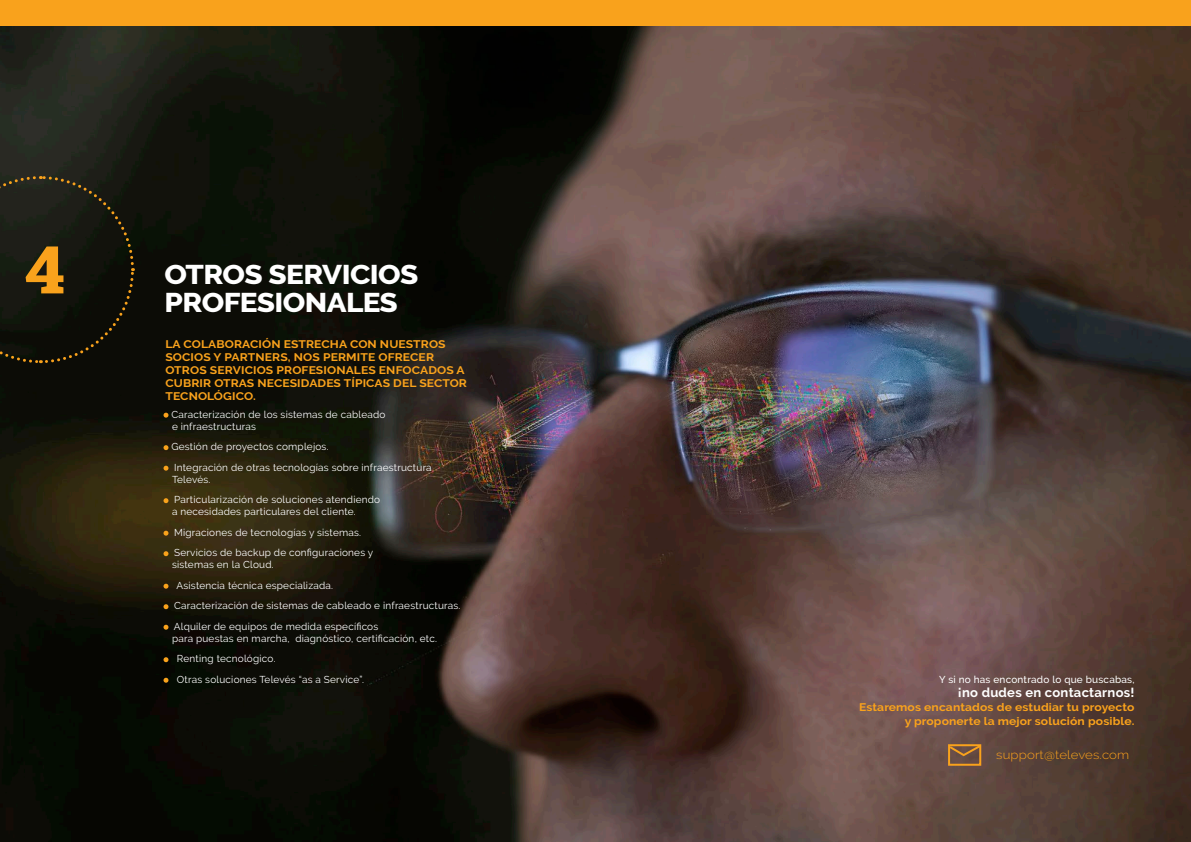
<style>
.page{position:relative;width:1191px;height:842px;background:#fff}
.page>*{position:absolute;margin:0;border:0;box-sizing:border-box;transform-origin:0 0}
.t1{font:800 66px "Roboto Slab";color:#f9a21c;scale:1.1 1}
.t2{font:800 27px "Raleway";letter-spacing:-.02em;color:#fff;scale:1.1 1}
.t3{font:700 13px "Raleway";letter-spacing:.02em;color:#fff}
.t4{font:300 12px "Raleway";letter-spacing:.01em;color:#f9a21c;scale:1.1 1}
.t5{font:700 11px/13px "Raleway";letter-spacing:.01em;color:#f9a21c;scale:1.1 1}
.t6{font:10px/12px "Raleway";letter-spacing:.02em;color:#fff}
.t7{font:500 10px "Raleway";letter-spacing:.02em;color:#fff}
</style>
<div class="page">
<img style="left:0;top:26px;width:1191px;height:816px">
<svg style="left:0;top:174px;width:135px;height:191px;background:#18180e"></svg>
<svg style="left:163px;top:413px;width:5px;height:5px"></svg>
<svg style="left:163px;top:445px;width:5px;height:5px"></svg>
<svg style="left:163px;top:466px;width:5px;height:5px"></svg>
<svg style="left:163px;top:498px;width:5px;height:5px"></svg>
<svg style="left:163px;top:531px;width:5px;height:5px"></svg>
<svg style="left:163px;top:551px;width:5px;height:5px"></svg>
<svg style="left:163px;top:584px;width:5px;height:5px"></svg>
<svg style="left:163px;top:604px;width:5px;height:5px"></svg>
<svg style="left:163px;top:625px;width:5px;height:5px"></svg>
<svg style="left:163px;top:657px;width:5px;height:5px"></svg>
<svg style="left:163px;top:678px;width:5px;height:5px"></svg>
<div style="left:0;top:0;width:1191px;height:26px;background:#f9a21c"></div>
<div style="left:948px;top:744px;width:33px;height:22px;border:2px solid #f9a21c"></div>
<svg style="left:947px;top:743px;width:35px;height:14px"></svg>
<p class="t1" style="left:24px;top:224px;width:39px">4</p>
<p class="t2" style="left:164px;top:259px;width:232px">OTROS SERVICIOS</p>
<p class="t2" style="left:164px;top:287px;width:214px">PROFESIONALES</p>
<p class="t5" style="left:165px;top:338px;width:276px">LA COLABORACIÓN ESTRECHA CON NUESTROS SOCIOS Y PARTNERS, NOS PERMITE OFRECER OTROS SERVICIOS PROFESIONALES ENFOCADOS A CUBRIR OTRAS NECESIDADES TÍPICAS DEL SECTOR TECNOLÓGICO.</p>
<p class="t6" style="left:171px;top:408px;width:215px">Caracterización de los sistemas de cableado e infraestructuras</p>
<p class="t6" style="left:171px;top:441px;width:159px">Gestión de proyectos complejos.</p>
<p class="t6" style="left:172px;top:461px;width:261px">Integración de otras tecnologías sobre infraestructura<br>Televés.</p>
<p class="t6" style="left:172px;top:494px;width:210px">Particularización de soluciones atendiendo a necesidades particulares del cliente.</p>
<p class="t6" style="left:174px;top:526px;width:188px">Migraciones de tecnologías y sistemas.</p>
<p class="t6" style="left:172px;top:547px;width:203px">Servicios de backup de configuraciones y sistemas en la Cloud.</p>
<p class="t6" style="left:177px;top:579px;width:158px">Asistencia técnica especializada.</p>
<p class="t6" style="left:174px;top:600px;width:288px">Caracterización de sistemas de cableado e infraestructuras.</p>
<p class="t6" style="left:172px;top:620px;width:266px">Alquiler de equipos de medida específicos<br>para puestas en marcha, diagnóstico, certificación, etc.</p>
<p class="t6" style="left:177px;top:653px;width:100px">Renting tecnológico.</p>
<p class="t6" style="left:177px;top:673px;width:188px">Otras soluciones Televés “as a Service”.</p>
<p class="t7" style="left:939px;top:673px;width:197px">Y si no has encontrado lo que buscabas,</p>
<p class="t3" style="left:957px;top:685px;width:178px">¡no dudes en contactarnos!</p>
<p class="t5" style="left:859px;top:700px;width:252px;line-height:14px;text-align:right">Estaremos encantados de estudiar tu proyecto y proponerte la mejor solución posible.</p>
<p class="t4" style="left:996px;top:748px;width:122px">support@televes.com</p>
</div>
